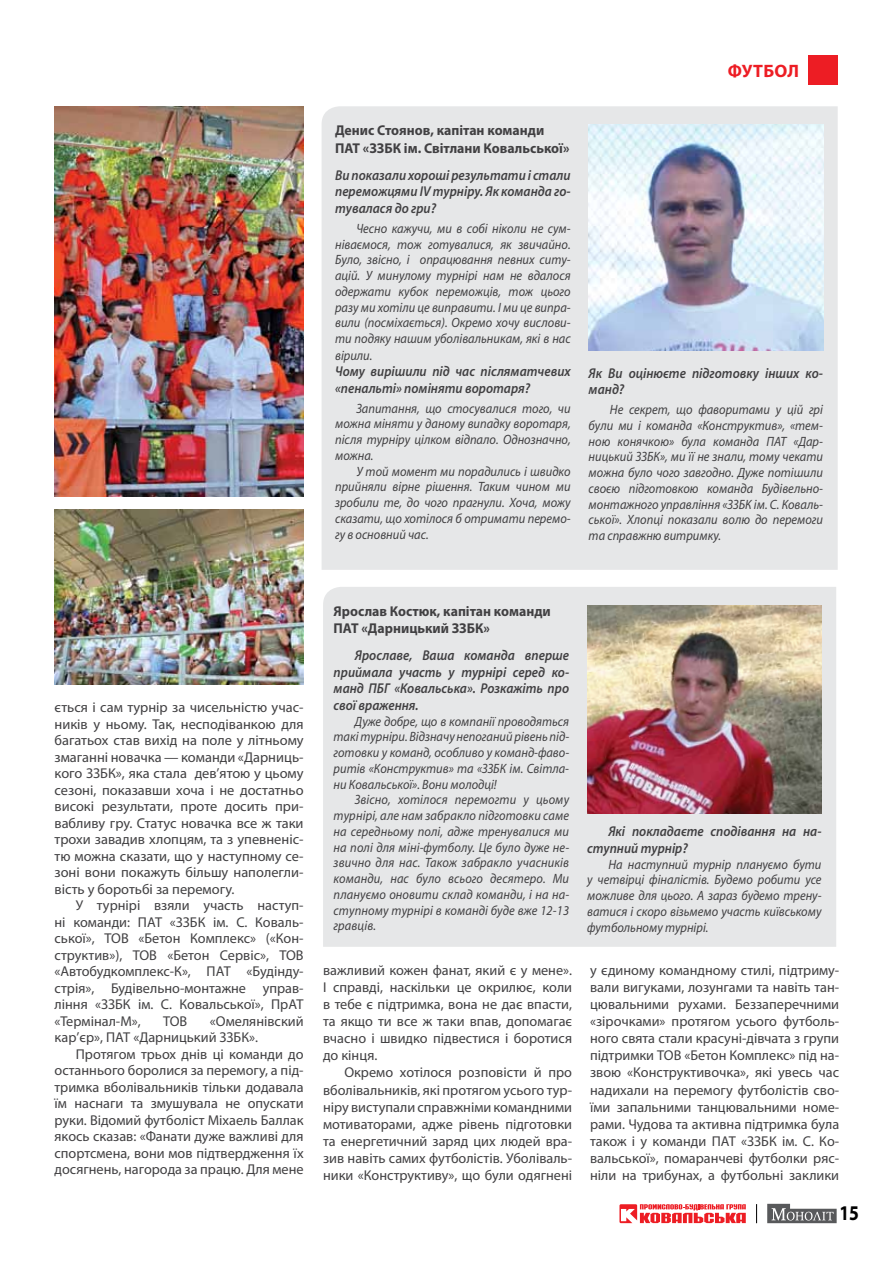
<style>
.page{position:relative;width:893px;height:1263px;background:#fff}
.page>*{position:absolute;margin:0;border:0;box-sizing:border-box;transform-origin:0 0}
.t1{font:700 21px "Myriad Pro";color:#000;scale:.84 1}
.t2{font:700 18px "Myriad Pro";color:#ed1d24}
.t3{font:14.25px/16.5px "Myriad Pro";color:#414042;text-align:justify}
.t4{font:italic 600 14.25px/16.5px "Myriad Pro";color:#414042;scale:.92 1}
.t5{font:700 14.25px/17.2px "Myriad Pro";color:#414042}
.t6{font:italic 13.5px/15.8px "Myriad Pro";color:#414042;text-align:justify;scale:.92 1}
</style>
<div class="page">
<div style="left:808px;top:55px;width:30px;height:30px;background:#ed1d24"></div>
<svg style="left:756px;top:1204px;width:1px;height:19px"></svg>
<svg style="left:619px;top:1204px;width:127px;height:19px"></svg>
<svg style="left:767px;top:1204px;width:70px;height:19px"></svg>
<div style="left:322px;top:106px;width:516px;height:464px;background:#e6e7e8"></div>
<img style="left:589px;top:125px;width:234px;height:226px">
<div style="left:323px;top:587px;width:513px;height:360px;background:#e6e7e8"></div>
<img style="left:587px;top:605px;width:234px;height:208px">
<img style="left:55px;top:106px;width:249px;height:390px">
<img style="left:55px;top:509px;width:249px;height:176px">
<p class="t2" style="left:728px;top:59px;width:71px">Футбол</p>
<p class="t5" style="left:335px;top:122px;width:236px">Денис Стоянов, капітан команди<br>ПАТ «ЗЗБК ім. Світлани Ковальської»</p>
<p class="t4" style="left:335px;top:166px;width:258px;text-align:justify">Ви показали хороші результати і стали переможцями IV турніру. Як команда го&shy;тувалася до гри?</p>
<p class="t6" style="left:335px;top:220px;width:258px;text-indent:21px">Чесно кажучи, ми в собі ніколи не сум&shy;ніваємося, тож готувалися, як звичайно.<br>Було, звісно, і опрацювання певних ситу&shy;ацій. У минулому турнірі нам не вдалося одержати кубок переможців, тож цього разу ми хотіли це виправити. І ми це випра&shy;вили (посміхається). Окремо хочу вислови&shy;ти подяку нашим уболівальникам, які в нас вірили.</p>
<p class="t4" style="left:335px;top:363px;width:258px">Чому вирішили під час післяматчевих «пенальті» поміняти воротаря?</p>
<p class="t6" style="left:335px;top:400px;width:258px;text-indent:21px">Запитання, що стосувалися того, чи можна міняти у даному випадку воротаря, після турніру цілком відпало. Однозначно, можна.</p>
<p class="t6" style="left:335px;top:463px;width:258px;text-indent:21px">У той момент ми порадились і швидко прийняли вірне рішення. Таким чином ми зробили те, до чого прагнули. Хоча, можу сказати, що хотілося б отримати перемо&shy;гу в основний час.</p>
<p class="t4" style="left:589px;top:364px;width:256px">Як Ви оцінюєте підготовку інших ко&shy;манд?</p>
<p class="t6" style="left:589px;top:401px;width:256px;text-indent:21px">Не секрет, що фаворитами у цій грі були ми і команда «Конструктив», «тем&shy;ною конячкою» була команда ПАТ «Дар&shy;ницький ЗЗБК», ми її не знали, тому чекати можна було чого завгодно. Дуже потішили своєю підготовкою команда Будівельно&shy;монтажного управління «ЗЗБК ім. С. Коваль&shy;ської». Хлопці показали волю до перемоги та справжню витримку.</p>
<p class="t3" style="left:55px;top:699px;width:251px">ється і сам турнір за чисельністю учас&shy;ників у ньому. Так, несподіванкою для багатьох став вихід на поле у літньому змаганні новачка — команди «Дарниць&shy;кого ЗЗБК», яка стала дев’ятою у цьому сезоні, показавши хоча і не достатньо високі результати, проте досить при&shy;вабливу гру. Статус новачка все ж таки трохи завадив хлопцям, та з упевненіс&shy;тю можна сказати, що у наступному се&shy;зоні вони покажуть більшу наполегли&shy;вість у боротьбі за перемогу.</p>
<p class="t3" style="left:55px;top:897px;width:251px;text-indent:21px">У турнірі взяли участь наступ&shy;ні команди: ПАТ «ЗЗБК ім. С. Коваль&shy;ської», ТОВ «Бетон Комплекс» («Кон&shy;структив»), ТОВ «Бетон Сервіс», ТОВ «Автобудкомплекс-К», ПАТ «Будінду&shy;стрія», Будівельно-монтажне управ&shy;ління «ЗЗБК ім. С. Ковальської», ПрАТ «Термінал-М»,</p>
<p class="t3" style="left:55px;top:1013px;width:251px;text-indent:155px">«Омелянівский кар’єр», ПАТ «Дарницький ЗЗБК».</p>
<p class="t3" style="left:55px;top:1046px;width:251px;text-indent:21px">Протягом трьох днів ці команди до останнього боролися за перемогу, а під&shy;тримка вболівальників тільки додавала їм наснаги та змушувала не опускати руки. Відомий футболіст Міхаель Баллак якось сказав: «Фанати дуже важливі для спортсмена, вони мов підтвердження їх досягнень, нагорода за працю. Для мене</p>
<p class="t3" style="left:163px;top:1013px;width:26px">ТОВ</p>
<p class="t5" style="left:334px;top:602px;width:219px">Ярослав Костюк, капітан команди<br>ПАТ «Дарницький ЗЗБК»</p>
<p class="t4" style="left:334px;top:647px;width:258px;text-align:justify;text-indent:21px">Ярославе, Ваша команда вперше приймала участь у турнірі серед ко&shy;манд ПБГ «Ковальська». Розкажіть про свої враження.</p>
<p class="t6" style="left:334px;top:713px;width:258px;text-indent:21px">Дуже добре, що в компанії проводяться такі турніри. Відзначу непоганий рівень під&shy;готовки у команд, особливо у команд-фаво&shy;ритів «Конструктив» та «ЗЗБК ім. Світла&shy;ни Ковальської». Вони молодці!</p>
<p class="t6" style="left:334px;top:792px;width:258px;text-indent:21px">Звісно, хотілося перемогти у цьому турнірі, але нам забракло підготовки саме на середньому полі, адже тренувалися ми на полі для міні-футболу. Це було дуже не&shy;звично для нас. Також забракло учасників команди, нас було всього десятеро. Ми плануємо оновити склад команди, і на на&shy;ступному турнірі в команді буде вже 12-13 гравців.</p>
<p class="t3" style="left:323px;top:961px;width:251px;line-height:17.1px">важливий кожен фанат, який є у мене».<br>І справді, наскільки це окрилює, коли в тебе є підтримка, вона не дає впасти, та якщо ти все ж таки впав, допомагає вчасно і швидко підвестися і боротися до кінця.</p>
<p class="t3" style="left:323px;top:1064px;width:251px;line-height:17.1px;text-indent:21px">Окремо хотілося розповісти й про вболівальників, які протягом усього тур&shy;ніру виступали справжніми командними мотиваторами, адже рівень підготовки та енергетичний заряд цих людей вра&shy;зив навіть самих футболістів. Уболіваль&shy;ники «Конструктиву», що були одягнені</p>
<p class="t4" style="left:587px;top:823px;width:256px;text-indent:21px">Які покладаєте сподівання на на&shy;ступний турнір?</p>
<p class="t6" style="left:587px;top:856px;width:256px;text-indent:21px">На наступний турнір плануємо бути у четвірці фіналістів. Будемо робити усе можливе для цього. А зараз будемо трену&shy;ватися і скоро візьмемо участь київському футбольному турнірі.</p>
<p class="t3" style="left:590px;top:961px;width:251px;line-height:17.1px">у єдиному командному стилі, підтриму&shy;вали вигуками, лозунгами та навіть тан&shy;цювальними рухами. Беззаперечними «зірочками» протягом усього футболь&shy;ного свята стали красуні-дівчата з групи підтримки ТОВ «Бетон Комплекс» під на&shy;звою «Конструктивочка», які увесь час надихали на перемогу футболістів сво&shy;їми запальними танцювальними номе&shy;рами. Чудова та активна підтримка була також і у команди ПАТ «ЗЗБК ім. С. Ко&shy;вальської», помаранчеві футболки ряс&shy;ніли на трибунах, а футбольні заклики</p>
<h1 class="t1" style="left:839px;top:1200px;width:25px">15</h1>
</div>
